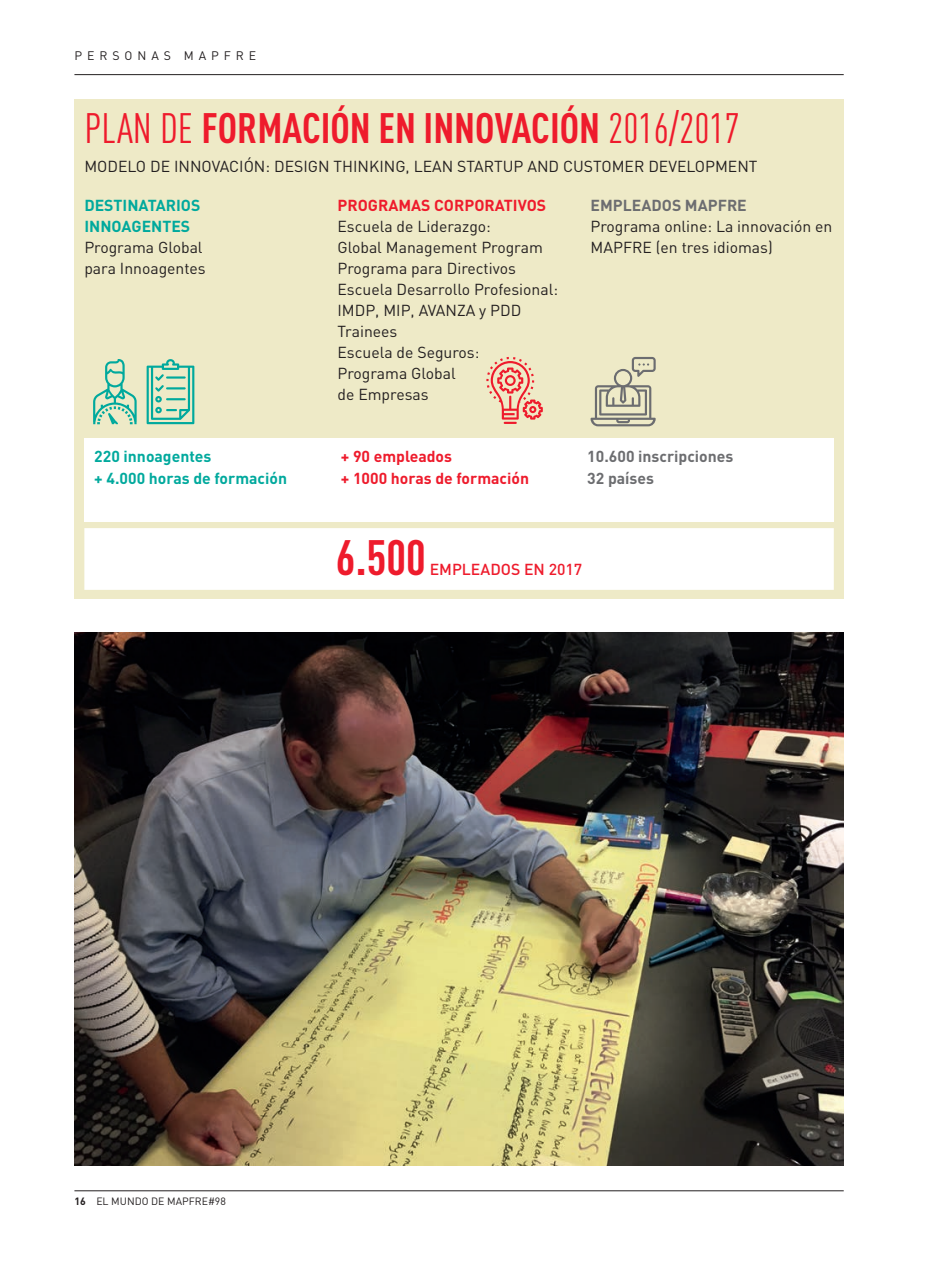
<style>
.page{position:relative;width:943px;height:1265px;background:#fff}
.page>*{position:absolute;margin:0;border:0;box-sizing:border-box;transform-origin:0 0}
.t1{font:700 49px "DIN Cond";color:#ee1b2c}
.t2{font:700 42px "DIN Cond";color:#ee1b2c}
.t3{font:15.75px/21px "DIN";color:#231f20}
.t4{font:700 15.75px/21px "DIN";color:#00a99d}
.t5{font:700 15.75px/22.8px "DIN";color:#ee1b2c}
.t6{font:700 15.75px/22.8px "DIN";color:#6c6d70}
.t7{font:500 15.75px "DIN";color:#ee1b2c}
.t8{font:12.25px "DIN";letter-spacing:.4em;color:#231f20}
.t9{font:10.5px "DIN";color:#231f20}
.s1{font-weight:400}
.s2{font-weight:700}
</style>
<div class="page">
<hr style="left:74px;top:74px;width:769px;height:1px;background:#231f20">
<hr style="left:74px;top:1190px;width:769px;height:1px;background:#231f20">
<div style="left:74px;top:99px;width:769px;height:500px;background:#eeeac7"></div>
<div style="left:85px;top:529px;width:748px;height:60px;background:#fff"></div>
<div style="left:84px;top:528px;width:749px;height:62px;border:2px solid #fff"></div>
<div style="left:84px;top:439px;width:749px;height:83px;background:#fff"></div>
<svg style="left:590px;top:357px;width:65px;height:69px"></svg>
<svg style="left:147px;top:359px;width:47px;height:65px"></svg>
<svg style="left:486px;top:357px;width:57px;height:67px"></svg>
<svg style="left:93px;top:359px;width:44px;height:65px"></svg>
<img style="left:74px;top:632px;width:769px;height:534px">
<p class="t8" style="left:75px;top:48px;width:183px">PERSONAS MAPFRE</p>
<h2 class="t2" style="left:84px;top:102px;width:657px"><span class="s1">PLAN DE</span> FORMACIÓN EN INNOVACIÓN <span class="s1">2016/2017</span></h2>
<p class="t3" style="left:84px;top:155px;width:674px">MODELO DE INNOVACIÓN: DESIGN THINKING, LEAN STARTUP AND CUSTOMER DEVELOPMENT</p>
<p class="t4" style="left:84px;top:194px;width:117px">DESTINATARIOS<br>INNOAGENTES</p>
<p class="t3" style="left:84px;top:236px;width:123px">Programa Global para Innoagentes</p>
<p class="t6" style="left:590px;top:193px;width:158px">EMPLEADOS MAPFRE</p>
<p class="t3" style="left:590px;top:215px;width:243px">Programa online: La innovación en<br>MAPFRE (en tres idiomas)</p>
<p class="t5" style="left:337px;top:193px;width:210px">PROGRAMAS CORPORATIVOS</p>
<p class="t3" style="left:337px;top:215px;width:222px">Escuela de Liderazgo:<br>Global Management Program<br>Programa para Directivos<br>Escuela Desarrollo Profesional:<br>IMDP, MIP, AVANZA y PDD<br>Trainees<br>Escuela de Seguros:<br>Programa Global<br>de Empresas</p>
<p class="t4" style="left:94px;top:444px;width:194px;line-height:22.8px">220 innoagentes<br>+ 4.000 horas de formación</p>
<p class="t5" style="left:341px;top:444px;width:190px">+ 90 empleados<br>+ 1000 horas de formación</p>
<p class="t6" style="left:587px;top:444px;width:148px">10.600 inscripciones<br>32 países</p>
<h1 class="t1" style="left:336px;top:527px;width:92px">6.500</h1>
<p class="t7" style="left:430px;top:559px;width:154px">EMPLEADOS EN 2017</p>
<p class="t9" style="left:74px;top:1194px;width:153px"><span class="s2">16</span> EL MUNDO DE MAPFRE#98</p>
</div>
